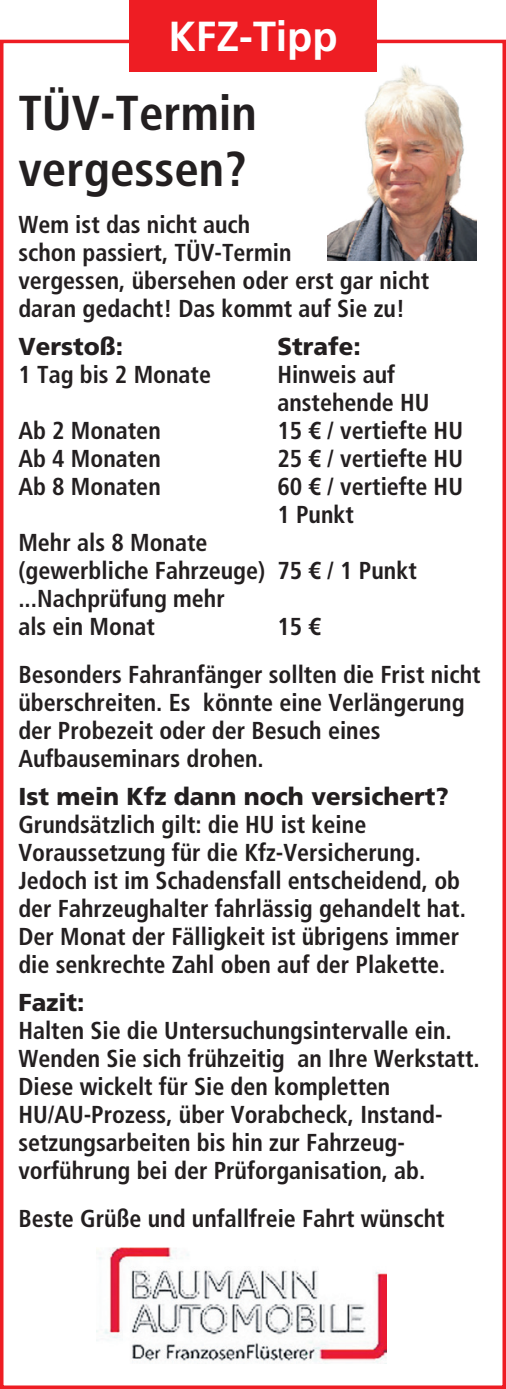
<style>
.page{position:relative;width:506px;height:1389px;background:#fff}
.page>*{position:absolute;margin:0;border:0;box-sizing:border-box;transform-origin:0 0}
.t1{font:700 condensed 49px/56px "Frutiger LT Std";color:#231f20}
.t2{font:700 42px "Frutiger LT Std";color:#fff}
.t3{font:700 condensed 24.5px/28px "Frutiger LT Std";color:#231f20}
.t4{font:900 24.5px "Frutiger LT Std";color:#231f20}
</style>
<div class="page">
<div style="left:0;top:40px;width:506px;height:1349px;border:4px solid #ee1d23"></div>
<img style="left:327px;top:65px;width:150px;height:195px">
<div style="left:129px;top:0;width:248px;height:71px;background:#ee1d23"></div>
<img style="left:96px;top:1247px;width:290px;height:117px">
<h2 class="t2" style="left:168px;top:12px;width:171px">KFZ-Tipp</h2>
<h1 class="t1" style="left:18px;top:90px;width:240px">TÜV-Termin vergessen?</h1>
<p class="t3" style="left:18px;top:214px;width:412px">Wem ist das nicht auch<br>schon passiert, TÜV-Termin<br>vergessen, übersehen oder erst gar nicht daran gedacht! Das kommt auf Sie zu!</p>
<p class="t4" style="left:18px;top:332px;width:106px">Verstoß:</p>
<p class="t4" style="left:277px;top:332px;width:85px">Strafe:</p>
<p class="t3" style="left:18px;top:364px;width:194px">1 Tag bis 2 Monate</p>
<p class="t3" style="left:277px;top:364px;width:154px">Hinweis auf anstehende HU</p>
<p class="t3" style="left:18px;top:420px;width:144px">Ab 2 Monaten</p>
<p class="t3" style="left:277px;top:420px;width:187px">15 € / vertiefte HU</p>
<p class="t3" style="left:18px;top:448px;width:144px">Ab 4 Monaten</p>
<p class="t3" style="left:277px;top:448px;width:187px">25 € / vertiefte HU</p>
<p class="t3" style="left:18px;top:476px;width:144px">Ab 8 Monaten</p>
<p class="t3" style="left:277px;top:476px;width:187px">60 € / vertiefte HU<br>1 Punkt</p>
<p class="t3" style="left:18px;top:532px;width:400px">Mehr als 8 Monate<br>(gewerbliche Fahrzeuge) 75 € / 1 Punkt ...Nachprüfung mehr<br>als ein Monat</p>
<p class="t3" style="left:18px;top:606px;width:464px;line-height:47.9px;text-indent:259px">15 €<br>Besonders Fahranfänger sollten die Frist nicht</p>
<p class="t3" style="left:18px;top:691px;width:448px">überschreiten. Es könnte eine Verlängerung der Probezeit oder der Besuch eines<br>Aufbauseminars drohen.</p>
<p class="t4" style="left:18px;top:782px;width:432px">Ist mein Kfz dann noch versichert?</p>
<p class="t3" style="left:18px;top:813px;width:449px">Grundsätzlich gilt: die HU ist keine Voraussetzung für die Kfz-Versicherung.<br>Jedoch ist im Schadensfall entscheidend, ob der Fahrzeughalter fahrlässig gehandelt hat.<br>Der Monat der Fälligkeit ist übrigens immer die senkrechte Zahl oben auf der Plakette.</p>
<p class="t4" style="left:18px;top:988px;width:68px">Fazit:</p>
<p class="t3" style="left:18px;top:1019px;width:463px">Halten Sie die Untersuchungsintervalle ein.<br>Wenden Sie sich frühzeitig an Ihre Werkstatt.<br>Diese wickelt für Sie den kompletten HU/AU-Prozess, über Vorabcheck, Instand&shy;setzungsarbeiten bis hin zur Fahrzeug&shy;vorführung bei der Prüforganisation, ab.</p>
<p class="t3" style="left:18px;top:1207px;width:428px">Beste Grüße und unfallfreie Fahrt wünscht</p>
</div>
